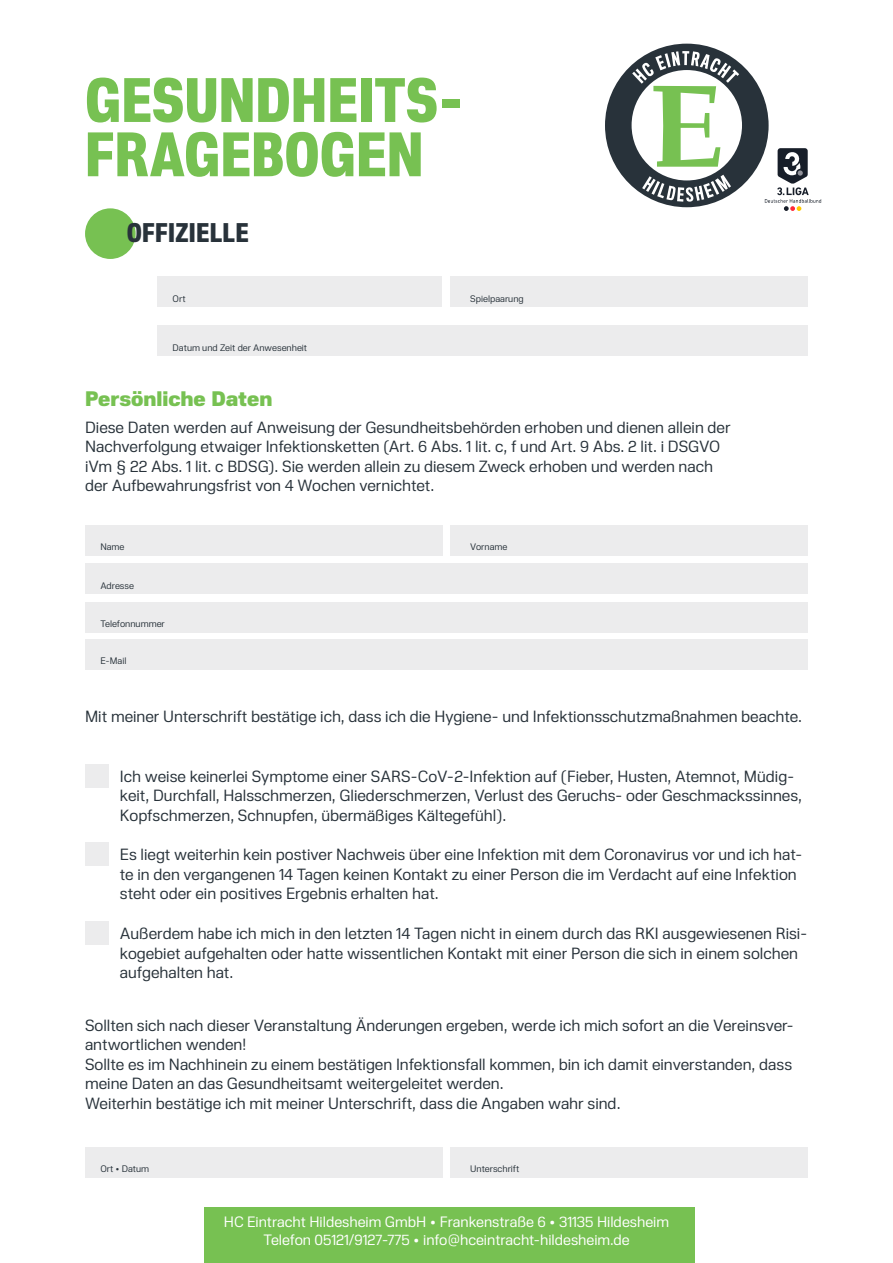
<style>
.page{position:relative;width:893px;height:1263px;background:#fff}
.page>*{position:absolute;margin:0;border:0;box-sizing:border-box;transform-origin:0 0}
.t1{font:900 condensed 62.55px/54.3px "Nuber Next";color:#77c152}
.t2{font:900 condensed 27px "Nuber Next";letter-spacing:.01em;color:#28323a}
.t3{font:900 21px "Nuber Next";color:#77c152}
.t4{font:16.2px/19.5px "Nuber Next";color:#28323a}
.t5{font:15px/18px "Nuber Next";color:#fff;text-align:center}
.t6{font:9.45px "Nuber Next";color:#28323a}
</style>
<div class="page">
<div style="left:605px;top:44px;width:164px;height:163px;background:#28323a;border-radius:50%"></div>
<svg style="left:642px;top:175px;width:89px;height:27px"></svg>
<div style="left:632px;top:70px;width:110px;height:110px;background:#fff;border-radius:50%"></div>
<svg style="left:632px;top:51px;width:107px;height:116px"></svg>
<svg style="left:765px;top:148px;width:56px;height:63px"></svg>
<div style="left:157px;top:325px;width:651px;height:31px;background:#ececed"></div>
<div style="left:157px;top:277px;width:285px;height:30px;background:#ececed"></div>
<div style="left:451px;top:277px;width:357px;height:30px;background:#ececed"></div>
<div style="left:85px;top:563px;width:723px;height:31px;background:#ececed"></div>
<div style="left:85px;top:602px;width:723px;height:30px;background:#ececed"></div>
<div style="left:85px;top:639px;width:723px;height:30px;background:#ececed"></div>
<div style="left:85px;top:525px;width:357px;height:31px;background:#ececed"></div>
<div style="left:451px;top:525px;width:357px;height:31px;background:#ececed"></div>
<div style="left:85px;top:208px;width:51px;height:51px;background:#77c152;border-radius:50%"></div>
<div style="left:85px;top:764px;width:24px;height:24px;background:#ececed"></div>
<div style="left:85px;top:842px;width:24px;height:24px;background:#ececed"></div>
<div style="left:85px;top:921px;width:24px;height:24px;background:#ececed"></div>
<div style="left:85px;top:1147px;width:357px;height:31px;background:#ececed"></div>
<div style="left:451px;top:1147px;width:357px;height:31px;background:#ececed"></div>
<div style="left:204px;top:1207px;width:490px;height:56px;background:#77c152"></div>
<h1 class="t1" style="left:85px;top:69px;width:380px">GESUNDHEITS-<br>FRAGEBOGEN</h1>
<h2 class="t2" style="left:127px;top:213px;width:124px">OFFIZIELLE</h2>
<p class="t6" style="left:173px;top:292px;width:14px">Ort</p>
<p class="t6" style="left:470px;top:292px;width:55px">Spielpaarung</p>
<p class="t6" style="left:173px;top:341px;width:136px">Datum und Zeit der Anwesenheit</p>
<p class="t3" style="left:85px;top:383px;width:189px">Persönliche Daten</p>
<p class="t4" style="left:85px;top:416px;width:647px">Diese Daten werden auf Anweisung der Gesundheitsbehörden erhoben und dienen allein der Nachverfolgung etwaiger Infektionsketten (Art. 6 Abs. 1 lit. c, f und Art. 9 Abs. 2 lit. i DSGVO iVm § 22 Abs. 1 lit. c BDSG). Sie werden allein zu diesem Zweck erhoben und werden nach der Aufbewahrungsfrist von 4 Wochen vernichtet.</p>
<p class="t6" style="left:100px;top:540px;width:26px">Name</p>
<p class="t6" style="left:470px;top:540px;width:39px">Vorname</p>
<p class="t6" style="left:100px;top:579px;width:35px">Adresse</p>
<p class="t6" style="left:100px;top:617px;width:66px">Telefonnummer</p>
<p class="t6" style="left:100px;top:654px;width:28px">E-Mail</p>
<p class="t4" style="left:85px;top:706px;width:718px">Mit meiner Unterschrift bestätige ich, dass ich die Hygiene- und Infektionsschutzmaßnahmen beachte.</p>
<p class="t4" style="left:120px;top:765px;width:684px">Ich weise keinerlei Symptome einer SARS-CoV-2-Infektion auf (Fieber, Husten, Atemnot, Müdig&shy;keit, Durchfall, Halsschmerzen, Gliederschmerzen, Verlust des Geruchs- oder Geschmackssinnes,<br>Kopfschmerzen, Schnupfen, übermäßiges Kältegefühl).</p>
<p class="t4" style="left:120px;top:844px;width:684px">Es liegt weiterhin kein postiver Nachweis über eine Infektion mit dem Coronavirus vor und ich hat&shy;te in den vergangenen 14 Tagen keinen Kontakt zu einer Person die im Verdacht auf eine Infektion steht oder ein positives Ergebnis erhalten hat.</p>
<p class="t4" style="left:120px;top:923px;width:689px">Außerdem habe ich mich in den letzten 14 Tagen nicht in einem durch das RKI ausgewiesenen Risi&shy;kogebiet aufgehalten oder hatte wissentlichen Kontakt mit einer Person die sich in einem solchen aufgehalten hat.</p>
<p class="t4" style="left:85px;top:1014px;width:710px">Sollten sich nach dieser Veranstaltung Änderungen ergeben, werde ich mich sofort an die Vereinsver&shy;antwortlichen wenden!<br>Sollte es im Nachhinein zu einem bestätigen Infektionsfall kommen, bin ich damit einverstanden, dass meine Daten an das Gesundheitsamt weitergeleitet werden.<br>Weiterhin bestätige ich mit meiner Unterschrift, dass die Angaben wahr sind.</p>
<p class="t6" style="left:100px;top:1162px;width:50px">Ort • Datum</p>
<p class="t6" style="left:470px;top:1162px;width:51px">Unterschrift</p>
<p class="t5" style="left:224px;top:1212px;width:447px">HC Eintracht Hildesheim GmbH • Frankenstraße 6 • 31135 Hildesheim<br>Telefon 05121/9127-775 • info@hceintracht-hildesheim.de</p>
</div>
